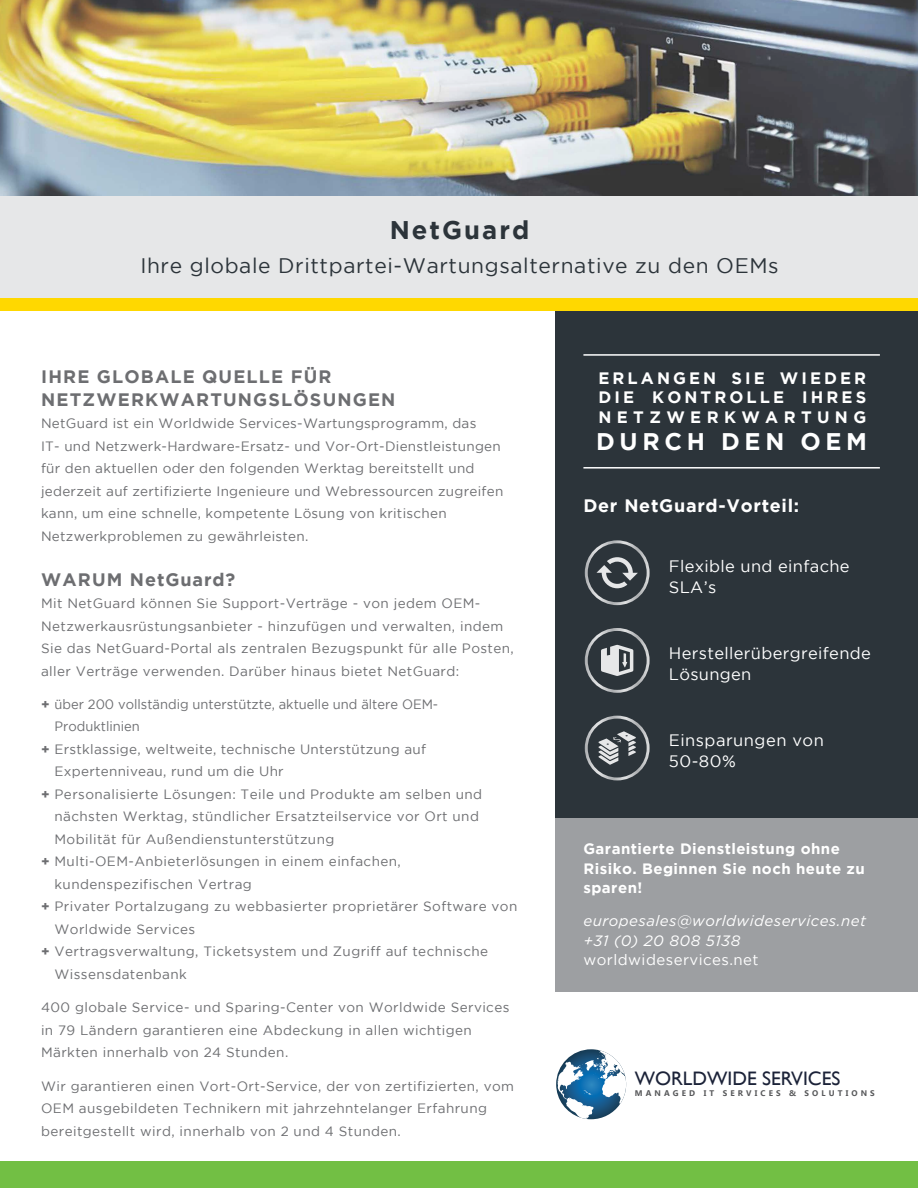
<style>
.page{position:relative;width:918px;height:1188px;background:#fff}
.page>*{position:absolute;margin:0;border:0;box-sizing:border-box;transform-origin:0 0}
.t1{font:700 25.5px "Gotham";letter-spacing:.08em;color:#2c343a}
.t2{font:700 24px "Gotham";letter-spacing:.195em;color:#fff}
.t3{font:21px "Gotham";letter-spacing:.03em;color:#2c343a}
.t4{font:19.5px "Gill Sans";color:#1b2238}
.t5{font:700 18px/22.5px "Gotham";letter-spacing:.065em;color:#6d6e71}
.t6{font:700 18px "Gotham";letter-spacing:.04em;color:#fff}
.t7{font:16.5px/21px "Gotham";letter-spacing:.02em;color:#fff}
.t8{font:700 16.5px/19.8px "Gotham";letter-spacing:.185em;color:#fff;text-align:justify}
.t9{font:700 15px/19.5px "Gotham";letter-spacing:.03em;color:#fff}
.t10{font:italic 15px/19.5px "Gotham";letter-spacing:.03em;color:#fff}
.t11{font:15px "Gotham";letter-spacing:.03em;color:#fff}
.t12{font:13.5px/22.5px "Gotham";letter-spacing:.03em;color:#6d6e71}
.t13{font:13.5px "Gotham";color:#6d6e71;scale:.96 1}
.t14{font:700 8.1px "Ebrima";letter-spacing:.38em;color:#58595b}
.s1{font-weight:700}
</style>
<div class="page">
<div style="left:0;top:1161px;width:918px;height:27px;background:#72bf44"></div>
<img style="left:0;top:0;width:918px;height:197px">
<div style="left:556px;top:795px;width:362px;height:196px;background:#9d9fa2"></div>
<div style="left:556px;top:307px;width:362px;height:511px;background:#2c343a"></div>
<div style="left:0;top:197px;width:918px;height:105px;background:#e6e7e8"></div>
<div style="left:0;top:298px;width:918px;height:13px;background:#ffd800"></div>
<svg style="left:585px;top:540px;width:65px;height:65px"></svg>
<div style="left:588px;top:543px;width:59px;height:59px;background:#2c343a;border-radius:50%"></div>
<svg style="left:596px;top:557px;width:42px;height:31px"></svg>
<svg style="left:585px;top:628px;width:65px;height:65px"></svg>
<div style="left:588px;top:631px;width:59px;height:59px;background:#2c343a;border-radius:50%"></div>
<svg style="left:601px;top:645px;width:32px;height:31px"></svg>
<svg style="left:585px;top:716px;width:65px;height:64px"></svg>
<div style="left:588px;top:719px;width:59px;height:59px;background:#2c343a;border-radius:50%"></div>
<svg style="left:599px;top:731px;width:37px;height:34px"></svg>
<hr style="left:583px;top:354px;width:297px;height:2px;background:#fff">
<hr style="left:583px;top:467px;width:297px;height:2px;background:#fff">
<svg style="left:556px;top:1049px;width:70px;height:70px"></svg>
<h1 class="t1" style="left:390px;top:215px;width:141px">NetGuard</h1>
<h3 class="t3" style="left:140px;top:254px;width:640px">Ihre globale Drittpartei-Wartungsalternative zu den OEMs</h3>
<h3 class="t5" style="left:41px;top:365px;width:356px">IHRE GLOBALE QUELLE FÜR<br>NETZWERKWARTUNGSLÖSUNGEN</h3>
<p class="t12" style="left:41px;top:412px;width:464px">NetGuard ist ein Worldwide Services-Wartungsprogramm, das<br>IT- und Netzwerk-Hardware-Ersatz- und Vor-Ort-Dienstleistungen für den aktuellen oder den folgenden Werktag bereitstellt und jederzeit auf zertifizierte Ingenieure und Webressourcen zugreifen kann, um eine schnelle, kompetente Lösung von kritischen Netzwerkproblemen zu gewährleisten.</p>
<h3 class="t5" style="left:41px;top:567px;width:196px">WARUM NetGuard?</h3>
<p class="t12" style="left:41px;top:592px;width:474px">Mit NetGuard können Sie Support-Verträge - von jedem OEM-Netzwerkausrüstungsanbieter - hinzufügen und verwalten, indem Sie das NetGuard-Portal als zentralen Bezugspunkt für alle Posten, aller Verträge verwenden. Darüber hinaus bietet NetGuard:</p>
<p class="t13" style="left:41px;top:697px;width:415px"><span class="s1">+</span> über 200 vollständig unterstützte, aktuelle und ältere OEM-</p>
<p class="t13" style="left:55px;top:719px;width:90px">Produktlinien</p>
<p class="t12" style="left:41px;top:738px;width:386px"><span class="s1">+</span> Erstklassige, weltweite, technische Unterstützung auf</p>
<p class="t12" style="left:55px;top:760px;width:231px">Expertenniveau, rund um die Uhr</p>
<p class="t12" style="left:41px;top:783px;width:443px"><span class="s1">+</span> Personalisierte Lösungen: Teile und Produkte am selben und</p>
<p class="t12" style="left:55px;top:805px;width:426px">nächsten Werktag, stündlicher Ersatzteilservice vor Ort und</p>
<p class="t12" style="left:55px;top:828px;width:281px">Mobilität für Außendienstunterstützung</p>
<p class="t12" style="left:41px;top:850px;width:361px"><span class="s1">+</span> Multi-OEM-Anbieterlösungen in einem einfachen,</p>
<p class="t12" style="left:55px;top:873px;width:199px">kundenspezifischen Vertrag</p>
<p class="t12" style="left:41px;top:895px;width:478px"><span class="s1">+</span> Privater Portalzugang zu webbasierter proprietärer Software von</p>
<p class="t12" style="left:55px;top:918px;width:142px">Worldwide Services</p>
<p class="t12" style="left:41px;top:940px;width:449px"><span class="s1">+</span> Vertragsverwaltung, Ticketsystem und Zugriff auf technische</p>
<p class="t12" style="left:55px;top:963px;width:134px">Wissensdatenbank</p>
<p class="t12" style="left:41px;top:996px;width:470px">400 globale Service- und Sparing-Center von Worldwide Services in 79 Ländern garantieren eine Abdeckung in allen wichtigen<br>Märkten innerhalb von 24 Stunden.</p>
<p class="t12" style="left:41px;top:1074px;width:475px">Wir garantieren einen Vort-Ort-Service, der von zertifizierten, vom<br>OEM ausgebildeten Technikern mit jahrzehntelanger Erfahrung bereitgestellt wird, innerhalb von 2 und 4 Stunden.</p>
<p class="t8" style="left:598px;top:367px;width:269px">ERLANGEN SIE WIEDER DIE KONTROLLE IHRES NETZWERKWARTUNG</p>
<h2 class="t2" style="left:596px;top:428px;width:272px">DURCH DEN OEM</h2>
<h3 class="t6" style="left:583px;top:495px;width:217px">Der NetGuard-Vorteil:</h3>
<p class="t7" style="left:669px;top:555px;width:182px">Flexible und einfache<br>SLA’s</p>
<p class="t7" style="left:669px;top:643px;width:204px">Herstellerübergreifende<br>Lösungen</p>
<p class="t7" style="left:669px;top:729px;width:157px">Einsparungen von<br>50-80%</p>
<p class="t9" style="left:583px;top:839px;width:283px">Garantierte Dienstleistung ohne<br>Risiko. Beginnen Sie noch heute zu sparen!</p>
<p class="t10" style="left:583px;top:911px;width:284px">europesales@worldwideservices.net +31 (0) 20 808 5138</p>
<p class="t11" style="left:583px;top:952px;width:177px">worldwideservices.net</p>
<h3 class="t4" style="left:635px;top:1067px;width:207px">WORLDWIDE SERVICES</h3>
<p class="t14" style="left:635px;top:1087px;width:242px">MANAGED IT SERVICES &amp; SOLUTIONS</p>
</div>
